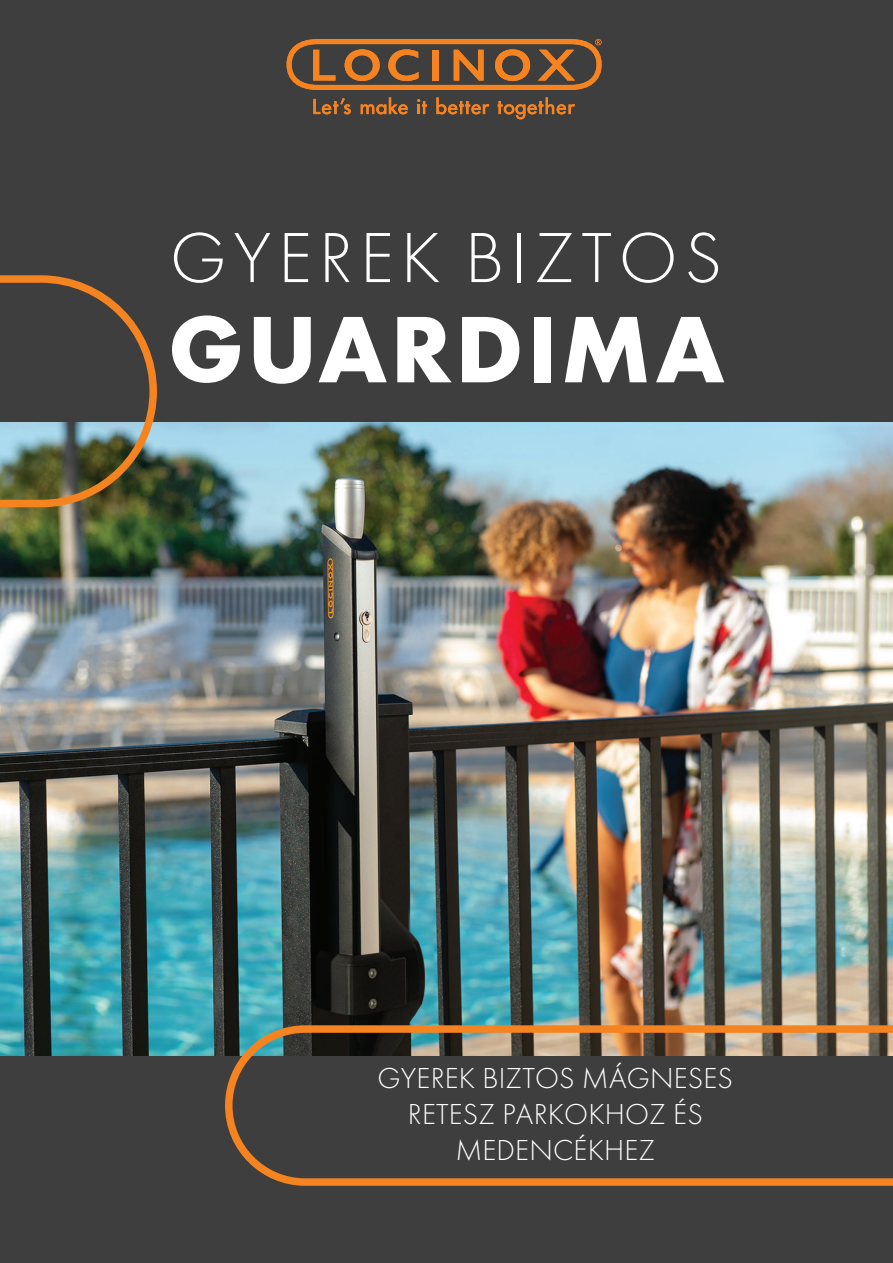
<style>
.page{position:relative;width:893px;height:1263px;background:#3e3e3f}
.page>*{position:absolute;margin:0;border:0;box-sizing:border-box;transform-origin:0 0}
.t1{font:700 97.95px "Futura PT";letter-spacing:.035em;color:#fff}
.t2{font:300 73.5px "Futura PT";letter-spacing:.09em;color:#fff}
.t3{font:300 30px/36px "Futura PT";letter-spacing:.005em;color:#fff;text-align:center}
</style>
<div class="page">
<img style="left:0;top:422px;width:893px;height:634px">
<svg style="left:313px;top:98px;width:38px;height:16px"></svg>
<svg style="left:361px;top:97px;width:47px;height:17px"></svg>
<svg style="left:417px;top:99px;width:10px;height:15px"></svg>
<svg style="left:436px;top:97px;width:53px;height:17px"></svg>
<svg style="left:498px;top:97px;width:77px;height:22px"></svg>
<svg style="left:287px;top:39px;width:315px;height:51px"></svg>
<svg style="left:225px;top:1025px;width:668px;height:161px"></svg>
<svg style="left:0;top:275px;width:157px;height:232px"></svg>
<h2 class="t2" style="left:170px;top:216px;width:554px">GYEREK BIZTOS</h2>
<h1 class="t1" style="left:168px;top:286px;width:558px">GUARDIMA</h1>
<p class="t3" style="left:378px;top:1060px;width:357px">GYEREK BIZTOS MÁGNESES<br>RETESZ PARKOKHOZ ÉS<br>MEDENCÉKHEZ</p>
</div>
